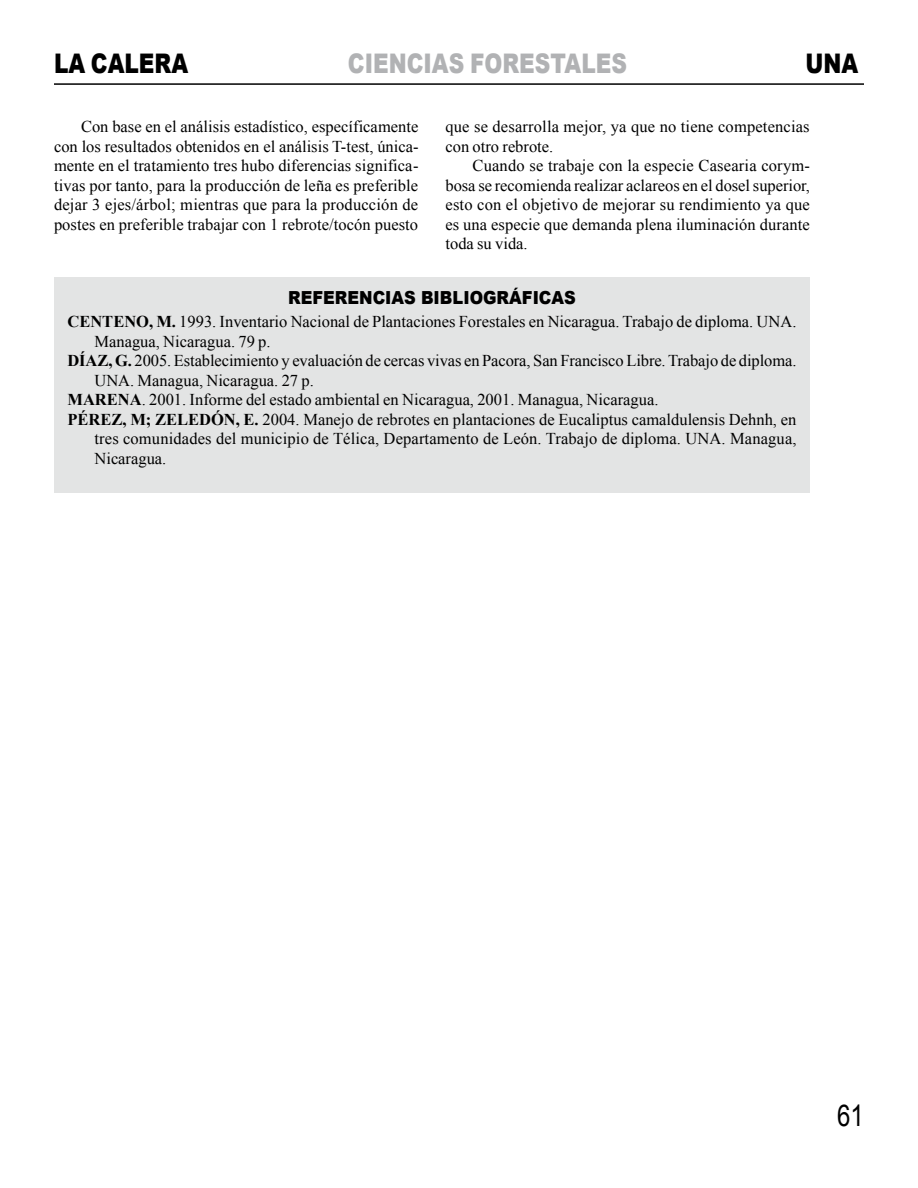
<style>
.page{position:relative;width:918px;height:1188px;background:#fff}
.page>*{position:absolute;margin:0;border:0;box-sizing:border-box;transform-origin:0 0}
.t1{font:30px "Arial";color:#000;scale:.8 1}
.t2{font:900 27px "Arial";color:#b1b2b4;scale:.8 1}
.t3{font:900 27px "Arial";color:#000;scale:.8 1}
.t4{font:900 18px "Arial";color:#000;scale:.9 1}
.t5{font:16.5px/19.5px "Times New Roman";color:#000;text-align:justify}
.s1{font-weight:700}
</style>
<div class="page">
<hr style="left:54px;top:83px;width:810px;height:2px;background:#000">
<div style="left:54px;top:278px;width:756px;height:215px;background:#e3e4e4"></div>
<h2 class="t3" style="left:54px;top:44px;width:169px">LA CALERA</h2>
<h2 class="t2" style="left:348px;top:44px;width:350px">CIENCIAS FORESTALES</h2>
<h2 class="t3" style="left:806px;top:44px;width:67px">UNA</h2>
<p class="t5" style="left:54px;top:116px;width:366px;text-indent:27px">Con base en el análisis estadístico, específicamente con los resultados obtenidos en el análisis T-test, única&shy;mente en el tratamiento tres hubo diferencias significa&shy;tivas por tanto, para la producción de leña es preferible dejar 3 ejes/árbol; mientras que para la producción de postes en preferible trabajar con 1 rebrote/tocón puesto</p>
<p class="t5" style="left:446px;top:116px;width:366px">que se desarrolla mejor, ya que no tiene competencias con otro rebrote.</p>
<p class="t5" style="left:446px;top:155px;width:366px;text-indent:27px">Cuando se trabaje con la especie Casearia corym&shy;bosa se recomienda realizar aclareos en el dosel superior, esto con el objetivo de mejorar su rendimiento ya que es una especie que demanda plena iluminación durante toda su vida.</p>
<p class="t4" style="left:288px;top:285px;width:28px">REFERENCIAS</p>
<p class="t4" style="left:421px;top:285px;width:172px">BIBLIOGRÁFICAS</p>
<p class="t5" style="left:68px;top:311px;width:731px"><span class="s1">CENTENO, M.</span> 1993. Inventario Nacional de Plantaciones Forestales en Nicaragua. Trabajo de diploma. UNA.</p>
<p class="t5" style="left:94px;top:331px;width:178px">Managua, Nicaragua. 79 p.</p>
<p class="t5" style="left:68px;top:350px;width:731px"><span class="s1">DÍAZ, G.</span> 2005. Establecimiento y evaluación de cercas vivas en Pacora, San Francisco Libre. Trabajo de diploma.</p>
<p class="t5" style="left:94px;top:370px;width:221px">UNA. Managua, Nicaragua. 27 p.</p>
<p class="t5" style="left:68px;top:389px;width:593px"><span class="s1">MARENA</span>. 2001. Informe del estado ambiental en Nicaragua, 2001. Managua, Nicaragua.</p>
<p class="t5" style="left:68px;top:409px;width:730px"><span class="s1">PÉREZ, M; ZELEDÓN, E.</span> 2004. Manejo de rebrotes en plantaciones de Eucaliptus camaldulensis Dehnh, en</p>
<p class="t5" style="left:94px;top:428px;width:704px">tres comunidades del municipio de Télica, Departamento de León. Trabajo de diploma. UNA. Managua,</p>
<p class="t5" style="left:94px;top:448px;width:73px">Nicaragua.</p>
<h1 class="t1" style="left:837px;top:1096px;width:35px">61</h1>
</div>
